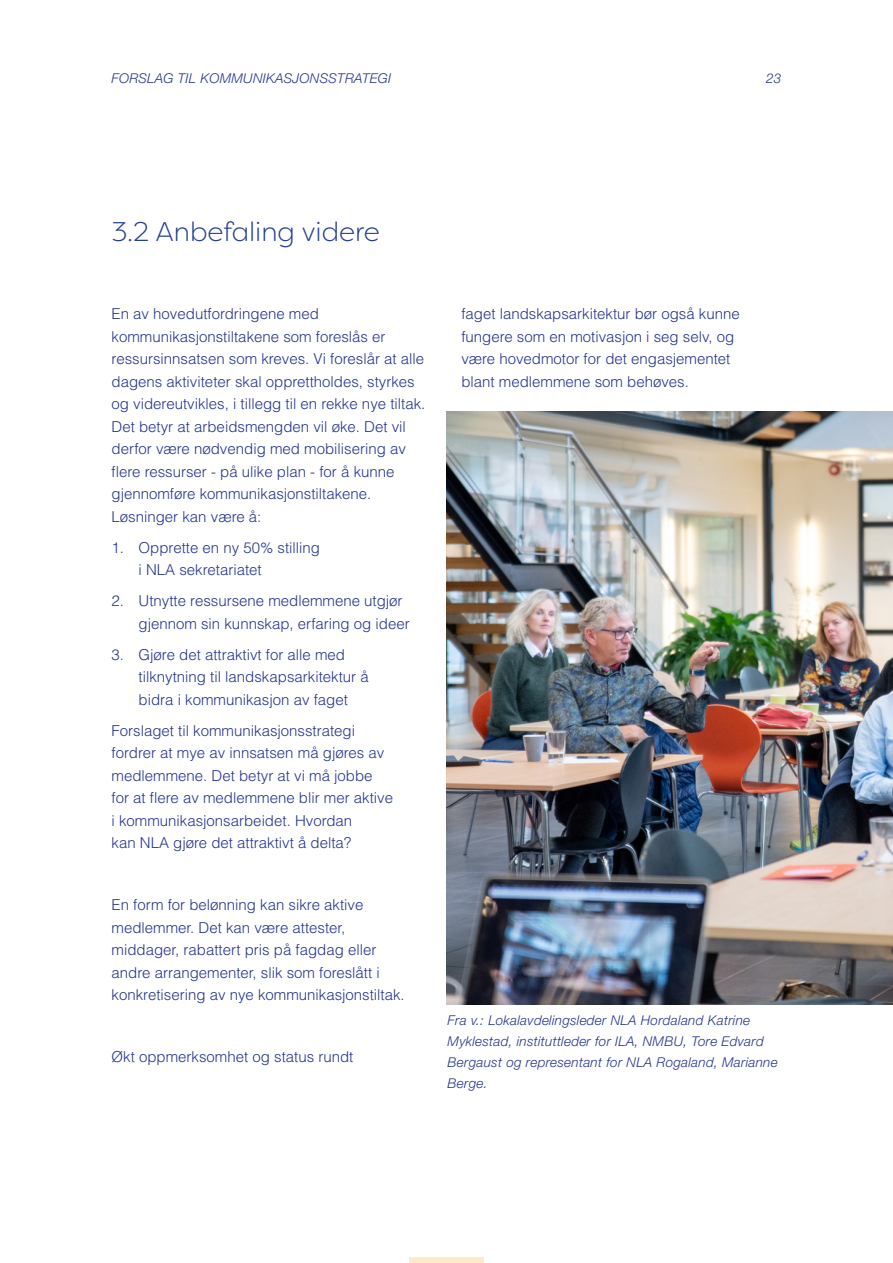
<style>
.page{position:relative;width:893px;height:1263px;background:#fff}
.page>*{position:absolute;margin:0;border:0;box-sizing:border-box;transform-origin:0 0}
.Subtitle{font:300 27px "Filson Soft";color:#253f8e}
.Body_Text{font:300 15px/22.5px "Helvetica LT Std";color:#25348f}
.Paragraph_Style_1{font:italic 300 13.5px/21px "Helvetica Neue LT Std";letter-spacing:.02em;color:#25348f}
</style>
<div class="page">
<div style="left:409px;top:1257px;width:75px;height:6px;background:#ffe9c7"></div>
<img style="left:446px;top:412px;width:447px;height:593px">
<p class="Paragraph_Style_1" style="left:112px;top:67px;width:281px">FORSLAG TIL KOMMUNIKASJONSSTRATEGI</p>
<p class="Paragraph_Style_1" style="left:766px;top:67px;width:17px">23</p>
<p class="Subtitle" style="left:112px;top:214px;width:270px">3.2 Anbefaling videre</p>
<p class="Body_Text" style="left:112px;top:302px;width:315px">En av hovedutfordringene med kommunikasjonstiltakene som foreslås er ressursinnsatsen som kreves. Vi foreslår at alle dagens aktiviteter skal opprettholdes, styrkes og videreutvikles, i tillegg til en rekke nye tiltak.<br>Det betyr at arbeidsmengden vil øke. Det vil derfor være nødvendig med mobilisering av flere ressurser - på ulike plan - for å kunne gjennomføre kommunikasjonstiltakene.<br>Løsninger kan være å:</p>
<p class="Body_Text" style="left:139px;top:536px;width:183px;text-indent:-27px">1. Opprette en ny 50% stilling i NLA sekretariatet</p>
<p class="Body_Text" style="left:139px;top:589px;width:273px;text-indent:-27px">2. Utnytte ressursene medlemmene utgjør gjennom sin kunnskap, erfaring og ideer</p>
<p class="Body_Text" style="left:139px;top:643px;width:232px;text-indent:-27px">3. Gjøre det attraktivt for alle med tilknytning til landskapsarkitektur å bidra i kommunikasjon av faget</p>
<p class="Body_Text" style="left:112px;top:719px;width:283px">Forslaget til kommunikasjonsstrategi fordrer at mye av innsatsen må gjøres av medlemmene. Det betyr at vi må jobbe for at flere av medlemmene blir mer aktive i kommunikasjonsarbeidet. Hvordan<br>kan NLA gjøre det attraktivt å delta?</p>
<p class="Body_Text" style="left:112px;top:893px;width:295px">En form for belønning kan sikre aktive medlemmer. Det kan være attester, middager, rabattert pris på fagdag eller andre arrangementer, slik som foreslått i konkretisering av nye kommunikasjonstiltak.</p>
<p class="Body_Text" style="left:112px;top:1045px;width:243px">Økt oppmerksomhet og status rundt</p>
<p class="Body_Text" style="left:461px;top:302px;width:280px">faget landskapsarkitektur bør også kunne fungere som en motivasjon i seg selv, og være hovedmotor for det engasjementet blant medlemmene som behøves.</p>
<p class="Paragraph_Style_1" style="left:448px;top:1010px;width:332px">Fra v.: Lokalavdelingsleder NLA Hordaland Katrine Myklestad, instituttleder for ILA, NMBU, Tore Edvard Bergaust og representant for NLA Rogaland, Marianne Berge.</p>
</div>
